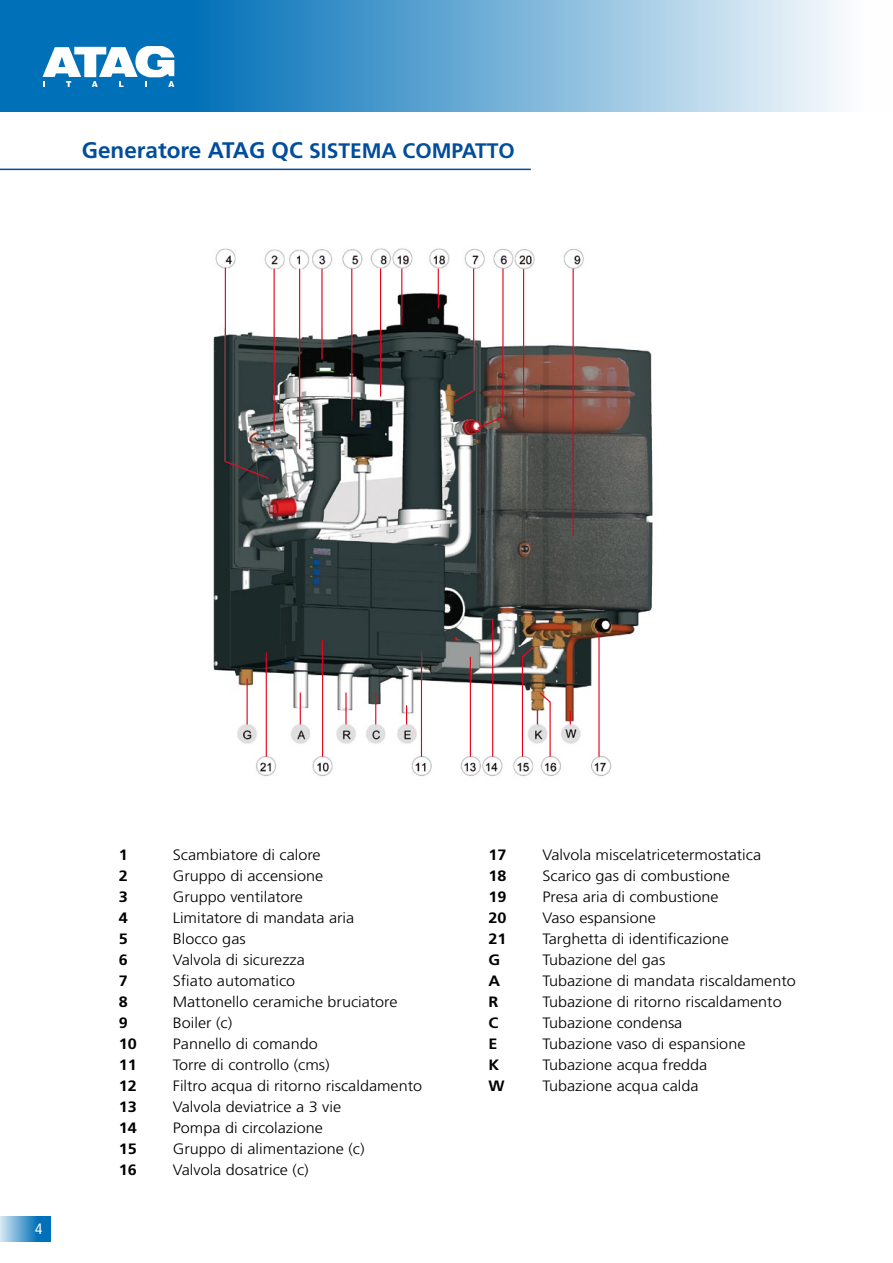
<style>
.page{position:relative;width:893px;height:1263px;background:#fff}
.page>*{position:absolute;margin:0;border:0;box-sizing:border-box;transform-origin:0 0}
.t1{font:700 22.5px "Frutiger";color:#004d9b}
.t2{font:300 15px "Frutiger";color:#000;scale:1.08 1}
.t3{font:700 15px "Frutiger";color:#000;scale:1.08 1}
.t4{font:condensed 15px "Frutiger";color:#fff}
.s1{font-size:21px}
</style>
<div class="page">
<svg style="left:0;top:0;width:842px;height:112px;background:#64a7d3"></svg>
<hr style="left:892px;top:0;width:1px;height:112px;background:#0070b8">
<svg style="left:43px;top:46px;width:131px;height:41px"></svg>
<img style="left:213px;top:248px;width:440px;height:528px">
<hr style="left:225px;top:268px;width:1px;height:193px;background:#e2001a">
<hr style="left:274px;top:269px;width:1px;height:162px;background:#e2001a">
<hr style="left:299px;top:269px;width:1px;height:180px;background:#e2001a">
<hr style="left:321px;top:269px;width:2px;height:90px;background:#e2001a">
<hr style="left:351px;top:269px;width:1px;height:151px;background:#e2001a">
<hr style="left:380px;top:269px;width:1px;height:127px;background:#e2001a">
<hr style="left:401px;top:269px;width:1px;height:56px;background:#e2001a">
<hr style="left:438px;top:269px;width:1px;height:39px;background:#e2001a">
<hr style="left:473px;top:269px;width:1px;height:122px;background:#e2001a">
<hr style="left:502px;top:269px;width:1px;height:147px;background:#e2001a">
<hr style="left:523px;top:269px;width:1px;height:148px;background:#e2001a">
<hr style="left:573px;top:269px;width:1px;height:267px;background:#e2001a">
<hr style="left:598px;top:631px;width:2px;height:125px;background:#e2001a">
<svg style="left:570px;top:711px;width:1px;height:13px"></svg>
<svg style="left:537px;top:710px;width:1px;height:14px"></svg>
<svg style="left:406px;top:706px;width:1px;height:18px"></svg>
<hr style="left:375px;top:693px;width:1px;height:31px;background:#e2001a">
<hr style="left:345px;top:693px;width:2px;height:31px;background:#e2001a">
<hr style="left:300px;top:693px;width:1px;height:31px;background:#e2001a">
<hr style="left:247px;top:679px;width:1px;height:45px;background:#e2001a">
<hr style="left:266px;top:653px;width:1px;height:103px;background:#e2001a">
<hr style="left:322px;top:640px;width:1px;height:116px;background:#e2001a">
<hr style="left:550px;top:702px;width:1px;height:54px;background:#e2001a">
<hr style="left:522px;top:657px;width:1px;height:99px;background:#e2001a">
<hr style="left:492px;top:619px;width:1px;height:137px;background:#e2001a">
<hr style="left:470px;top:657px;width:1px;height:99px;background:#e2001a">
<hr style="left:421px;top:650px;width:1px;height:106px;background:#e2001a">
<svg style="left:224px;top:460px;width:46px;height:20px"></svg>
<svg style="left:452px;top:389px;width:23px;height:15px"></svg>
<svg style="left:476px;top:415px;width:29px;height:15px"></svg>
<svg style="left:521px;top:646px;width:13px;height:12px"></svg>
<svg style="left:538px;top:691px;width:14px;height:13px"></svg>
<hr style="left:0;top:169px;width:531px;height:1px;background:#004d9b">
<svg style="left:0;top:1216px;width:51px;height:26px"></svg>
<h1 class="t1" style="left:82px;top:137px;width:434px">Generatore ATAG QC <span class="s1">SISTEMA COMPATTO</span></h1>
<p class="t4" style="left:35px;top:1220px;width:9px">4</p>
<p class="t3" style="left:119px;top:846px;width:10px">1</p>
<p class="t2" style="left:173px;top:846px;width:138px">Scambiatore di calore</p>
<p class="t3" style="left:119px;top:867px;width:10px">2</p>
<p class="t2" style="left:173px;top:867px;width:141px">Gruppo di accensione</p>
<p class="t3" style="left:119px;top:888px;width:10px">3</p>
<p class="t2" style="left:173px;top:888px;width:122px">Gruppo ventilatore</p>
<p class="t3" style="left:119px;top:909px;width:10px">4</p>
<p class="t2" style="left:173px;top:909px;width:170px">Limitatore di mandata aria</p>
<p class="t3" style="left:119px;top:930px;width:10px">5</p>
<p class="t2" style="left:173px;top:930px;width:69px">Blocco gas</p>
<p class="t3" style="left:119px;top:951px;width:10px">6</p>
<p class="t2" style="left:173px;top:951px;width:124px">Valvola di sicurezza</p>
<p class="t3" style="left:119px;top:972px;width:10px">7</p>
<p class="t2" style="left:173px;top:972px;width:115px">Sfiato automatico</p>
<p class="t3" style="left:119px;top:993px;width:10px">8</p>
<p class="t2" style="left:173px;top:993px;width:210px">Mattonello ceramiche bruciatore</p>
<p class="t3" style="left:119px;top:1014px;width:10px">9</p>
<p class="t2" style="left:173px;top:1014px;width:57px">Boiler (c)</p>
<p class="t3" style="left:119px;top:1035px;width:18px">10</p>
<p class="t2" style="left:173px;top:1035px;width:136px">Pannello di comando</p>
<p class="t3" style="left:119px;top:1056px;width:18px">11</p>
<p class="t2" style="left:173px;top:1056px;width:147px">Torre di controllo (cms)</p>
<p class="t3" style="left:119px;top:1077px;width:18px">12</p>
<p class="t2" style="left:173px;top:1077px;width:232px">Filtro acqua di ritorno riscaldamento</p>
<p class="t3" style="left:119px;top:1098px;width:18px">13</p>
<p class="t2" style="left:173px;top:1098px;width:157px">Valvola deviatrice a 3 vie</p>
<p class="t3" style="left:119px;top:1119px;width:18px">14</p>
<p class="t2" style="left:173px;top:1119px;width:140px">Pompa di circolazione</p>
<p class="t3" style="left:119px;top:1140px;width:18px">15</p>
<p class="t2" style="left:173px;top:1140px;width:179px">Gruppo di alimentazione (c)</p>
<p class="t3" style="left:119px;top:1161px;width:18px">16</p>
<p class="t2" style="left:173px;top:1161px;width:127px">Valvola dosatrice (c)</p>
<p class="t3" style="left:489px;top:846px;width:18px">17</p>
<p class="t2" style="left:543px;top:846px;width:204px">Valvola miscelatricetermostatica</p>
<p class="t3" style="left:489px;top:867px;width:18px">18</p>
<p class="t2" style="left:543px;top:867px;width:175px">Scarico gas di combustione</p>
<p class="t3" style="left:489px;top:888px;width:18px">19</p>
<p class="t2" style="left:543px;top:888px;width:165px">Presa aria di combustione</p>
<p class="t3" style="left:489px;top:909px;width:18px">20</p>
<p class="t2" style="left:543px;top:909px;width:107px">Vaso espansione</p>
<p class="t3" style="left:489px;top:930px;width:18px">21</p>
<p class="t2" style="left:543px;top:930px;width:174px">Targhetta di identificazione</p>
<p class="t3" style="left:489px;top:951px;width:12px">G</p>
<p class="t2" style="left:543px;top:951px;width:115px">Tubazione del gas</p>
<p class="t3" style="left:489px;top:972px;width:12px">A</p>
<p class="t2" style="left:543px;top:972px;width:236px">Tubazione di mandata riscaldamento</p>
<p class="t3" style="left:489px;top:993px;width:11px">R</p>
<p class="t2" style="left:543px;top:993px;width:223px">Tubazione di ritorno riscaldamento</p>
<p class="t3" style="left:489px;top:1014px;width:11px">C</p>
<p class="t2" style="left:543px;top:1014px;width:131px">Tubazione condensa</p>
<p class="t3" style="left:489px;top:1035px;width:10px">E</p>
<p class="t2" style="left:543px;top:1035px;width:189px">Tubazione vaso di espansione</p>
<p class="t3" style="left:489px;top:1056px;width:12px">K</p>
<p class="t2" style="left:543px;top:1056px;width:154px">Tubazione acqua fredda</p>
<p class="t3" style="left:489px;top:1077px;width:17px">W</p>
<p class="t2" style="left:543px;top:1077px;width:146px">Tubazione acqua calda</p>
</div>
